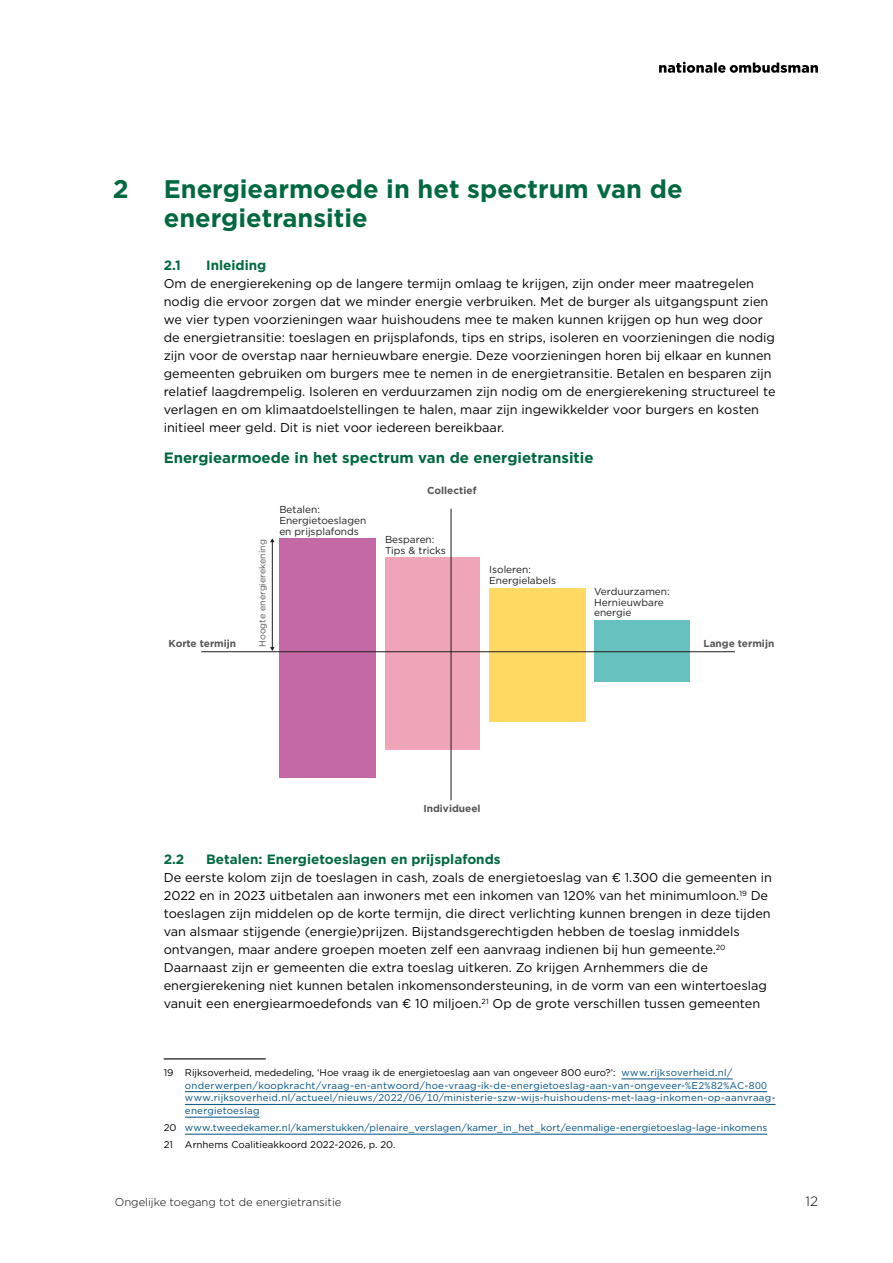
<style>
.page{position:relative;width:893px;height:1263px;background:#fff}
.page>*{position:absolute;margin:0;border:0;box-sizing:border-box;transform-origin:0 0}
.H2_01__Binnenwerk{font:700 25.5px/28.5px "Gotham";color:#00693f}
.t1{font:15px "Gotham Bold 2";color:#00693f}
.H3_03__Binnenwerk{font:700 13.5px "Gotham";color:#00693f}
.t2{font:300 13.5px "Gotham";color:#000}
.P_05__Binnenwerk_-_b{font:12.75px/18px "Gotham";color:#000}
.t3{font:300 11.25px "Gotham";color:#000}
.t4{font:10.05px/10.9px "Gotham Book 2";color:#1d1d1b}
.t5{font:10.05px "Gotham Bold 2";color:#575756}
._08__Binnenwerk_-_Vo{font:9.75px/12.8px "Gotham";letter-spacing:.015em;color:#005081}
._08__Binnenwerk_-_Vo-2{font:9.75px "Gotham";color:#000}
.t6{font:9px "Gotham Book 2";color:#575756}
.s1{color:#000}
</style>
<div class="page">
<svg style="left:659px;top:62px;width:159px;height:11px"></svg>
<hr style="left:164px;top:1058px;width:102px;height:1px;background:#000">
<hr style="left:621px;top:1078px;width:112px;height:1px;background:#005081">
<hr style="left:185px;top:1091px;width:582px;height:1px;background:#005081">
<hr style="left:185px;top:1104px;width:591px;height:1px;background:#005081">
<hr style="left:185px;top:1117px;width:74px;height:1px;background:#005081">
<hr style="left:185px;top:1134px;width:582px;height:1px;background:#005081">
<div style="left:279px;top:538px;width:97px;height:240px;background:#c468a6"></div>
<div style="left:385px;top:558px;width:95px;height:192px;background:#efa5b7"></div>
<div style="left:489px;top:588px;width:96px;height:133px;background:#ffd962"></div>
<div style="left:594px;top:620px;width:95px;height:62px;background:#66c1bf"></div>
<hr style="left:201px;top:651px;width:534px;height:1px;background:#1d1d1b">
<hr style="left:451px;top:509px;width:1px;height:291px;background:#1d1d1b">
<hr style="left:272px;top:541px;width:1px;height:107px;background:#1d1d1b">
<svg style="left:270px;top:538px;width:5px;height:4px"></svg>
<svg style="left:270px;top:647px;width:5px;height:4px"></svg>
<h2 class="H2_01__Binnenwerk" style="left:113px;top:175px;width:17px">2</h2>
<h2 class="H2_01__Binnenwerk" style="left:164px;top:175px;width:520px">Energiearmoede in het spectrum van de energietransitie</h2>
<h3 class="H3_03__Binnenwerk" style="left:164px;top:256px;width:19px">2.1</h3>
<h3 class="H3_03__Binnenwerk" style="left:206px;top:256px;width:62px">Inleiding</h3>
<p class="P_05__Binnenwerk_-_b" style="left:164px;top:274px;width:613px">Om de energierekening op de langere termijn omlaag te krijgen, zijn onder meer maatregelen nodig die ervoor zorgen dat we minder energie verbruiken. Met de burger als uitgangspunt zien we vier typen voorzieningen waar huishoudens mee te maken kunnen krijgen op hun weg door de energietransitie: toeslagen en prijsplafonds, tips en strips, isoleren en voorzieningen die nodig zijn voor de overstap naar hernieuwbare energie. Deze voorzieningen horen bij elkaar en kunnen gemeenten gebruiken om burgers mee te nemen in de energietransitie. Betalen en besparen zijn relatief laagdrempelig. Isoleren en verduurzamen zijn nodig om de energierekening structureel te verlagen en om klimaatdoelstellingen te halen, maar zijn ingewikkelder voor burgers en kosten initieel meer geld. Dit is niet voor iedereen bereikbaar.</p>
<p class="t1" style="left:164px;top:448px;width:431px">Energiearmoede in het spectrum van de energietransitie</p>
<p class="t5" style="left:427px;top:484px;width:51px">Collectief</p>
<p class="t4" style="left:279px;top:504px;width:88px">Betalen:<br>Energietoeslagen en prijsplafonds</p>
<p class="t4" style="left:385px;top:534px;width:62px">Besparen:<br>Tips &amp; tricks</p>
<p class="t6" style="left:257px;top:647px;width:109px;rotate:-90deg">Hoogte energierekening</p>
<p class="t4" style="left:489px;top:564px;width:68px">Isoleren:<br>Energielabels</p>
<p class="t4" style="left:594px;top:585px;width:77px">Verduurzamen:<br>Hernieuwbare energie</p>
<p class="t5" style="left:169px;top:637px;width:69px">Korte termijn</p>
<p class="t5" style="left:703px;top:637px;width:72px">Lange termijn</p>
<p class="t5" style="left:423px;top:802px;width:59px">Individueel</p>
<h3 class="H3_03__Binnenwerk" style="left:164px;top:850px;width:22px">2.2</h3>
<h3 class="H3_03__Binnenwerk" style="left:206px;top:850px;width:296px">Betalen: Energietoeslagen en prijsplafonds</h3>
<p class="P_05__Binnenwerk_-_b" style="left:164px;top:868px;width:610px">De eerste kolom zijn de toeslagen in cash, zoals de energietoeslag van € 1.300 die gemeenten in 2022 en in 2023 uitbetalen aan inwoners met een inkomen van 120% van het minimumloon.<sup>19</sup> De toeslagen zijn middelen op de korte termijn, die direct verlichting kunnen brengen in deze tijden van alsmaar stijgende (energie)prijzen. Bijstandsgerechtigden hebben de toeslag inmiddels ontvangen, maar andere groepen moeten zelf een aanvraag indienen bij hun gemeente.<sup>20<br></sup>Daarnaast zijn er gemeenten die extra toeslag uitkeren. Zo krijgen Arnhemmers die de energierekening niet kunnen betalen inkomensondersteuning, in de vorm van een wintertoeslag vanuit een energiearmoedefonds van € 10 miljoen.<sup>21</sup> Op de grote verschillen tussen gemeenten</p>
<p class="_08__Binnenwerk_-_Vo" style="left:185px;top:1066px;width:584px;text-indent:-21px"><span class="s1">19 Rijksoverheid, mededeling, ‘Hoe vraag ik de energietoeslag aan van ongeveer 800 euro?’:</span> www.rijksoverheid.nl/ onderwerpen/koopkracht/vraag-en-antwoord/hoe-vraag-ik-de-energietoeslag-aan-van-ongeveer-%E2%82%AC-800</p>
<p class="_08__Binnenwerk_-_Vo" style="left:185px;top:1091px;width:592px">www.rijksoverheid.nl/actueel/nieuws/2022/06/10/ministerie-szw-wijs-huishoudens-met-laag-inkomen-op-aanvraag&shy;energietoeslag</p>
<p class="_08__Binnenwerk_-_Vo" style="left:164px;top:1121px;width:605px"><span class="s1">20</span> www.tweedekamer.nl/kamerstukken/plenaire_verslagen/kamer_in_het_kort/eenmalige-energietoeslag-lage-inkomens</p>
<p class="_08__Binnenwerk_-_Vo-2" style="left:164px;top:1138px;width:233px">21 Arnhems Coalitieakkoord 2022-2026, p. 20.</p>
<p class="t3" style="left:115px;top:1195px;width:228px">Ongelijke toegang tot de energietransitie</p>
<p class="t2" style="left:805px;top:1193px;width:14px">12</p>
</div>
